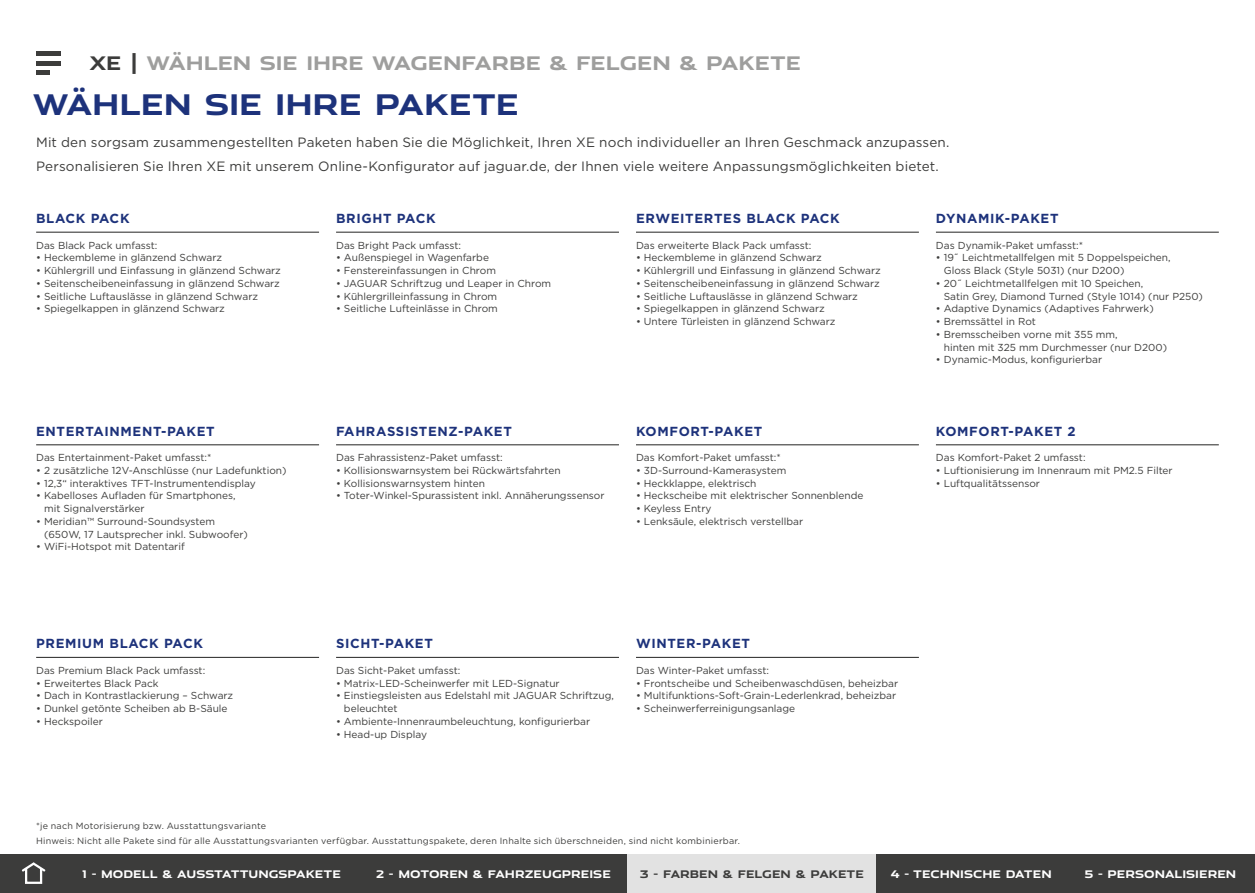
<style>
.page{position:relative;width:1255px;height:893px;background:#fff}
.page>*{position:absolute;margin:0;border:0;box-sizing:border-box;transform-origin:0 0}
.t1{font:700 28.5px "Jaguar Modern";letter-spacing:-.005em;color:#1d327b}
.t2{font:700 18.75px "Jaguar Modern";letter-spacing:-.005em;color:#9e9e9d}
.t3{font:13.5px/24.5px "Gotham";letter-spacing:.01em;color:#3c3c3b}
.t4{font:700 13.2px "Gotham";letter-spacing:.05em;color:#1d327b}
.t5{font:700 10.5px "Jaguar Modern";color:#fff}
.t6{font:700 10.5px "Jaguar Modern";color:#3c3c3b}
.t7{font:10.2px/12.8px "Gotham";color:#3c3c3b}
.t8{font:9px/14.7px "Gotham";letter-spacing:.025em;color:#3c3c3b}
.s1{color:#3c3c3b}
</style>
<div class="page">
<svg style="left:36px;top:55px;width:24px;height:16px"></svg>
<hr style="left:36px;top:51px;width:24px;height:4px;background:#3c3c3b">
<hr style="left:36px;top:61px;width:24px;height:4px;background:#3c3c3b">
<hr style="left:36px;top:71px;width:14px;height:4px;background:#3c3c3b">
<div style="left:0;top:855px;width:64px;height:38px;background:#3c3c3b"></div>
<svg style="left:22px;top:862px;width:24px;height:11px"></svg>
<div style="left:25px;top:867px;width:17px;height:17px;border:2px solid #fff"></div>
<div style="left:359px;top:855px;width:268px;height:38px;background:#3c3c3b"></div>
<div style="left:876px;top:855px;width:189px;height:38px;background:#3c3c3b"></div>
<div style="left:1065px;top:855px;width:189px;height:38px;background:#3c3c3b"></div>
<div style="left:64px;top:855px;width:295px;height:38px;background:#3c3c3b"></div>
<div style="left:627px;top:855px;width:249px;height:38px;background:#e2e2e2"></div>
<hr style="left:36px;top:232px;width:283px;height:1px;background:#3c3c3b">
<hr style="left:336px;top:232px;width:283px;height:1px;background:#3c3c3b">
<hr style="left:636px;top:232px;width:282px;height:1px;background:#3c3c3b">
<hr style="left:935px;top:232px;width:283px;height:1px;background:#3c3c3b">
<hr style="left:36px;top:444px;width:283px;height:1px;background:#3c3c3b">
<hr style="left:336px;top:444px;width:283px;height:1px;background:#3c3c3b">
<hr style="left:636px;top:444px;width:282px;height:1px;background:#3c3c3b">
<hr style="left:935px;top:444px;width:283px;height:1px;background:#3c3c3b">
<hr style="left:36px;top:657px;width:283px;height:1px;background:#3c3c3b">
<hr style="left:336px;top:657px;width:283px;height:1px;background:#3c3c3b">
<hr style="left:636px;top:657px;width:282px;height:1px;background:#3c3c3b">
<h2 class="t2" style="left:89px;top:48px;width:713px"><span class="s1">XE |</span> WÄHLEN SIE IHRE WAGENFARBE &amp; FELGEN &amp; PAKETE</h2>
<h1 class="t1" style="left:33px;top:81px;width:487px">WÄHLEN SIE IHRE PAKETE</h1>
<p class="t3" style="left:36px;top:130px;width:914px">Mit den sorgsam zusammengestellten Paketen haben Sie die Möglichkeit, Ihren XE noch individueller an Ihren Geschmack anzupassen.<br>Personalisieren Sie Ihren XE mit unserem Online-Konfigurator auf jaguar.de, der Ihnen viele weitere Anpassungsmöglichkeiten bietet.</p>
<p class="t4" style="left:36px;top:210px;width:95px">BLACK PACK</p>
<p class="t7" style="left:36px;top:238px;width:123px">Das Black Pack umfasst:</p>
<p class="t7" style="left:36px;top:251px;width:187px">• Heckembleme in glänzend Schwarz</p>
<p class="t7" style="left:36px;top:264px;width:246px">• Kühlergrill und Einfassung in glänzend Schwarz</p>
<p class="t7" style="left:36px;top:277px;width:245px">• Seitenscheibeneinfassung in glänzend Schwarz</p>
<p class="t7" style="left:36px;top:289px;width:223px">• Seitliche Luftauslässe in glänzend Schwarz</p>
<p class="t7" style="left:36px;top:302px;width:190px">• Spiegelkappen in glänzend Schwarz</p>
<p class="t4" style="left:36px;top:422px;width:180px">ENTERTAINMENT-PAKET</p>
<p class="t7" style="left:36px;top:451px;width:177px">Das Entertainment-Paket umfasst:*</p>
<p class="t7" style="left:36px;top:464px;width:252px">• 2 zusätzliche 12V-Anschlüsse (nur Ladefunktion)</p>
<p class="t7" style="left:36px;top:476px;width:221px">• 12,3“ interaktives TFT-Instrumentendisplay</p>
<p class="t7" style="left:44px;top:489px;width:193px;text-indent:-8px">• Kabelloses Aufladen für Smartphones, mit Signalverstärker</p>
<p class="t7" style="left:44px;top:515px;width:205px;text-indent:-8px">• Meridian™ Surround-Soundsystem (650W, 17 Lautsprecher inkl. Subwoofer)</p>
<p class="t7" style="left:36px;top:540px;width:150px">• WiFi-Hotspot mit Datentarif</p>
<p class="t4" style="left:36px;top:635px;width:168px">PREMIUM BLACK PACK</p>
<p class="t7" style="left:36px;top:664px;width:171px">Das Premium Black Pack umfasst:</p>
<p class="t7" style="left:36px;top:676px;width:124px">• Erweitertes Black Pack</p>
<p class="t7" style="left:36px;top:689px;width:199px">• Dach in Kontrastlackierung – Schwarz</p>
<p class="t7" style="left:36px;top:702px;width:193px">• Dunkel getönte Scheiben ab B-Säule</p>
<p class="t7" style="left:36px;top:715px;width:68px">• Heckspoiler</p>
<p class="t4" style="left:336px;top:210px;width:101px">BRIGHT PACK</p>
<p class="t7" style="left:336px;top:238px;width:126px">Das Bright Pack umfasst:</p>
<p class="t7" style="left:336px;top:251px;width:154px">• Außenspiegel in Wagenfarbe</p>
<p class="t7" style="left:336px;top:264px;width:161px">• Fenstereinfassungen in Chrom</p>
<p class="t7" style="left:336px;top:277px;width:217px">• JAGUAR Schriftzug und Leaper in Chrom</p>
<p class="t7" style="left:336px;top:289px;width:163px">• Kühlergrilleinfassung in Chrom</p>
<p class="t7" style="left:336px;top:302px;width:163px">• Seitliche Lufteinlässe in Chrom</p>
<p class="t4" style="left:636px;top:210px;width:205px">ERWEITERTES BLACK PACK</p>
<p class="t7" style="left:636px;top:238px;width:177px">Das erweiterte Black Pack umfasst:</p>
<p class="t7" style="left:636px;top:251px;width:187px">• Heckembleme in glänzend Schwarz</p>
<p class="t7" style="left:636px;top:264px;width:246px">• Kühlergrill und Einfassung in glänzend Schwarz</p>
<p class="t7" style="left:636px;top:277px;width:245px">• Seitenscheibeneinfassung in glänzend Schwarz</p>
<p class="t7" style="left:636px;top:289px;width:223px">• Seitliche Luftauslässe in glänzend Schwarz</p>
<p class="t7" style="left:636px;top:302px;width:190px">• Spiegelkappen in glänzend Schwarz</p>
<p class="t7" style="left:636px;top:315px;width:201px">• Untere Türleisten in glänzend Schwarz</p>
<p class="t4" style="left:336px;top:422px;width:177px">FAHRASSISTENZ-PAKET</p>
<p class="t7" style="left:336px;top:451px;width:168px">Das Fahrassistenz-Paket umfasst:</p>
<p class="t7" style="left:336px;top:464px;width:226px">• Kollisionswarnsystem bei Rückwärtsfahrten</p>
<p class="t7" style="left:336px;top:476px;width:150px">• Kollisionswarnsystem hinten</p>
<p class="t7" style="left:336px;top:489px;width:270px">• Toter-Winkel-Spurassistent inkl. Annäherungssensor</p>
<p class="t4" style="left:636px;top:422px;width:128px">KOMFORT-PAKET</p>
<p class="t7" style="left:636px;top:451px;width:146px">Das Komfort-Paket umfasst:*</p>
<p class="t7" style="left:636px;top:464px;width:152px">• 3D-Surround-Kamerasystem</p>
<p class="t7" style="left:636px;top:476px;width:122px">• Heckklappe, elektrisch</p>
<p class="t7" style="left:636px;top:489px;width:229px">• Heckscheibe mit elektrischer Sonnenblende</p>
<p class="t7" style="left:636px;top:502px;width:77px">• Keyless Entry</p>
<p class="t7" style="left:636px;top:515px;width:169px">• Lenksäule, elektrisch verstellbar</p>
<p class="t4" style="left:336px;top:635px;width:98px">SICHT-PAKET</p>
<p class="t7" style="left:336px;top:664px;width:126px">Das Sicht-Paket umfasst:</p>
<p class="t7" style="left:336px;top:676px;width:225px">• Matrix-LED-Scheinwerfer mit LED-Signatur</p>
<p class="t7" style="left:344px;top:689px;width:271px;text-indent:-8px">• Einstiegsleisten aus Edelstahl mit JAGUAR Schriftzug, beleuchtet</p>
<p class="t7" style="left:336px;top:715px;width:256px">• Ambiente-Innenraumbeleuchtung, konfigurierbar</p>
<p class="t7" style="left:336px;top:727px;width:92px">• Head-up Display</p>
<p class="t4" style="left:636px;top:635px;width:115px">WINTER-PAKET</p>
<p class="t7" style="left:636px;top:664px;width:134px">Das Winter-Paket umfasst:</p>
<p class="t7" style="left:636px;top:676px;width:264px">• Frontscheibe und Scheibenwaschdüsen, beheizbar</p>
<p class="t7" style="left:636px;top:689px;width:262px">• Multifunktions-Soft-Grain-Lederlenkrad, beheizbar</p>
<p class="t7" style="left:636px;top:702px;width:161px">• Scheinwerferreinigungsanlage</p>
<p class="t8" style="left:36px;top:819px;width:705px">*je nach Motorisierung bzw. Ausstattungsvariante<br>Hinweis: Nicht alle Pakete sind für alle Ausstattungsvarianten verfügbar. Ausstattungspakete, deren Inhalte sich überschneiden, sind nicht kombinierbar.</p>
<p class="t4" style="left:935px;top:210px;width:124px">DYNAMIK-PAKET</p>
<p class="t7" style="left:935px;top:238px;width:149px">Das Dynamik-Paket umfasst:*</p>
<p class="t7" style="left:943px;top:251px;width:228px;text-indent:-8px">• 19˝ Leichtmetallfelgen mit 5 Doppelspeichen,<br>Gloss Black (Style 5031) (nur D200)</p>
<p class="t7" style="left:943px;top:277px;width:261px;text-indent:-8px">• 20˝ Leichtmetallfelgen mit 10 Speichen,<br>Satin Grey, Diamond Turned (Style 1014) (nur P250)</p>
<p class="t7" style="left:935px;top:302px;width:219px">• Adaptive Dynamics (Adaptives Fahrwerk)</p>
<p class="t7" style="left:935px;top:315px;width:101px">• Bremssättel in Rot</p>
<p class="t7" style="left:943px;top:328px;width:225px;text-indent:-8px">• Bremsscheiben vorne mit 355 mm,<br>hinten mit 325 mm Durchmesser (nur D200)</p>
<p class="t7" style="left:935px;top:353px;width:168px">• Dynamic-Modus, konfigurierbar</p>
<p class="t4" style="left:935px;top:422px;width:141px">KOMFORT-PAKET 2</p>
<p class="t7" style="left:935px;top:451px;width:151px">Das Komfort-Paket 2 umfasst:</p>
<p class="t7" style="left:935px;top:464px;width:238px">• Luftionisierung im Innenraum mit PM2.5 Filter</p>
<p class="t7" style="left:935px;top:476px;width:106px">• Luftqualitätssensor</p>
<p class="t5" style="left:82px;top:865px;width:260px">1 - MODELL &amp; AUSSTATTUNGSPAKETE</p>
<p class="t5" style="left:376px;top:865px;width:236px">2 - MOTOREN &amp; FAHRZEUGPREISE</p>
<p class="t6" style="left:640px;top:865px;width:225px">3 - FARBEN &amp; FELGEN &amp; PAKETE</p>
<p class="t5" style="left:890px;top:865px;width:163px">4 - TECHNISCHE DATEN</p>
<p class="t5" style="left:1084px;top:865px;width:153px">5 - PERSONALISIEREN</p>
</div>
